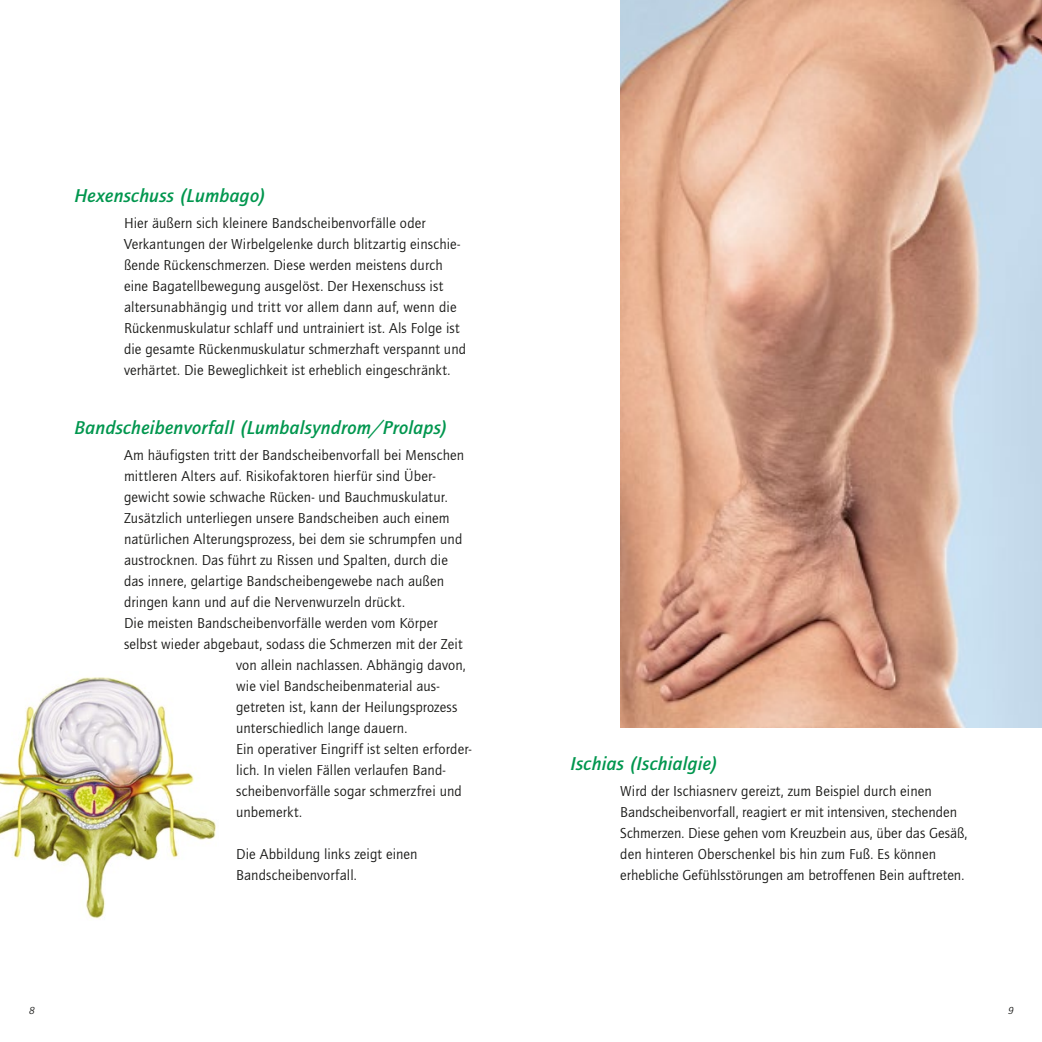
<style>
.page{position:relative;width:1042px;height:1042px;background:#fff}
.page>*{position:absolute;margin:0;border:0;box-sizing:border-box;transform-origin:0 0}
.t1{font:italic 500 19.25px "Quay Sans ITC Std";letter-spacing:.01em;color:#00964e}
.t2{font:14.88px/21px "Quay Sans ITC Std";letter-spacing:.01em;color:#1a1a18}
.t3{font:italic 10.5px "Quay Sans ITC Std";color:#1a1a18}
</style>
<div class="page">
<img style="left:0;top:677px;width:216px;height:242px">
<img style="left:620px;top:0;width:422px;height:728px">
<p class="t1" style="left:74px;top:185px;width:193px">Hexenschuss (Lumbago)</p>
<p class="t2" style="left:124px;top:213px;width:344px">Hier äußern sich kleinere Bandscheibenvorfälle oder Verkantungen der Wirbelgelenke durch blitzartig einschie&shy;ßende Rückenschmerzen. Diese werden meistens durch eine Bagatellbewegung ausgelöst. Der Hexenschuss ist altersunabhängig und tritt vor allem dann auf, wenn die Rückenmuskulatur schlaff und untrainiert ist. Als Folge ist die gesamte Rückenmuskulatur schmerzhaft verspannt und verhärtet. Die Beweglichkeit ist erheblich eingeschränkt.</p>
<p class="t1" style="left:74px;top:416px;width:375px">Bandscheibenvorfall (Lumbalsyndrom/Prolaps)</p>
<p class="t2" style="left:124px;top:444px;width:342px">Am häufigsten tritt der Bandscheibenvorfall bei Menschen</p>
<p class="t2" style="left:124px;top:465px;width:313px">mittleren Alters auf. Risikofaktoren hierfür sind Über-</p>
<p class="t2" style="left:124px;top:486px;width:325px">gewicht sowie schwache Rücken- und Bauchmuskulatur.</p>
<p class="t2" style="left:124px;top:507px;width:327px">Zusätzlich unterliegen unsere Bandscheiben auch einem</p>
<p class="t2" style="left:124px;top:528px;width:340px">natürlichen Alterungsprozess, bei dem sie schrumpfen und</p>
<p class="t2" style="left:124px;top:549px;width:325px">austrocknen. Das führt zu Rissen und Spalten, durch die</p>
<p class="t2" style="left:124px;top:570px;width:321px">das innere, gelartige Bandscheibengewebe nach außen</p>
<p class="t2" style="left:124px;top:591px;width:282px">dringen kann und auf die Nervenwurzeln drückt.</p>
<p class="t2" style="left:124px;top:612px;width:315px">Die meisten Bandscheibenvorfälle werden vom Körper</p>
<p class="t2" style="left:124px;top:633px;width:340px">selbst wieder abgebaut, sodass die Schmerzen mit der Zeit</p>
<p class="t2" style="left:236px;top:654px;width:231px">von allein nachlassen. Abhängig davon,</p>
<p class="t2" style="left:236px;top:675px;width:205px">wie viel Bandscheibenmaterial aus-</p>
<p class="t2" style="left:236px;top:696px;width:223px">getreten ist, kann der Heilungsprozess</p>
<p class="t2" style="left:236px;top:717px;width:173px">unterschiedlich lange dauern.</p>
<p class="t2" style="left:236px;top:738px;width:237px">Ein operativer Eingriff ist selten erforder-</p>
<p class="t2" style="left:236px;top:759px;width:211px">lich. In vielen Fällen verlaufen Band-</p>
<p class="t2" style="left:236px;top:780px;width:227px">scheibenvorfälle sogar schmerzfrei und</p>
<p class="t2" style="left:236px;top:801px;width:67px">unbemerkt.</p>
<p class="t2" style="left:236px;top:843px;width:183px">Die Abbildung links zeigt einen<br>Bandscheibenvorfall.</p>
<p class="t1" style="left:570px;top:752px;width:149px">Ischias (Ischialgie)</p>
<p class="t2" style="left:620px;top:780px;width:349px">Wird der Ischiasnerv gereizt, zum Beispiel durch einen Bandscheibenvorfall, reagiert er mit intensiven, stechenden Schmerzen. Diese gehen vom Kreuzbein aus, über das Gesäß, den hinteren Oberschenkel bis hin zum Fuß. Es können erhebliche Gefühlsstörungen am betroffenen Bein auftreten.</p>
<p class="t3" style="left:29px;top:1004px;width:7px">8</p>
<p class="t3" style="left:1008px;top:1004px;width:7px">9</p>
</div>
